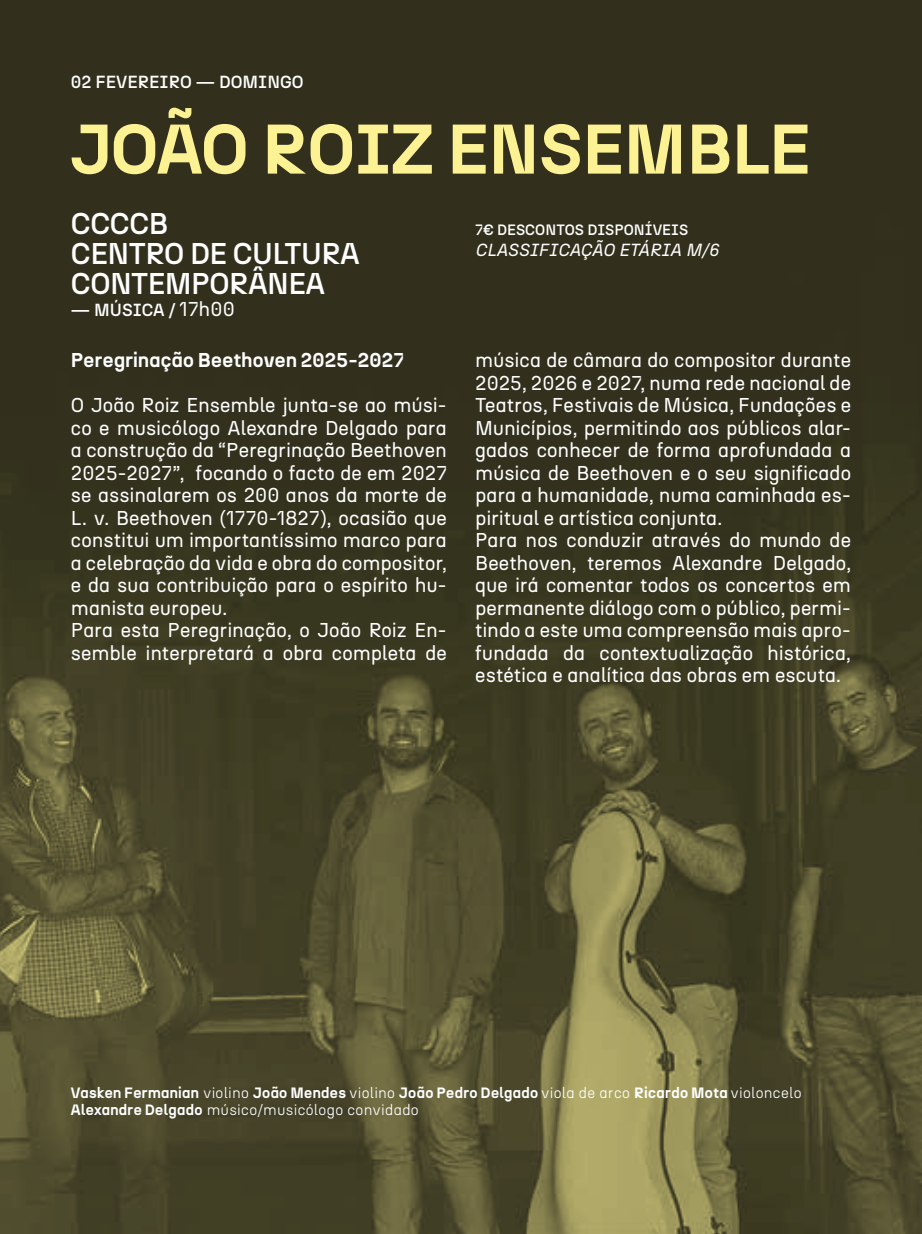
<style>
.page{position:relative;width:922px;height:1234px;background:#fff}
.page>*{position:absolute;margin:0;border:0;box-sizing:border-box;transform-origin:0 0}
.t1{font:700 70px "N27";color:#fcf294}
.t2{font:500 30px/30px "N27";letter-spacing:-.02em;color:#fff}
.t3{font:20px/22.5px "N27";color:#fff}
.t4{font:700 20px "N27";letter-spacing:.02em;color:#fff}
.t5{font:500 17.5px "N27";color:#fff}
.t6{font:italic 17.5px "N27";color:#fff}
.t7{font:700 15px/17.5px "N27";letter-spacing:.03em;color:#fff}
.t8{font:500 15px "N27";color:#fff}
.s1{font-weight:400;font-size:20px}
.s2{font-weight:300}
</style>
<div class="page">
<img style="left:0;top:0;width:921px;height:1233px">
<p class="t5" style="left:71px;top:71px;width:234px">02 FEVEREIRO — DOMINGO</p>
<h1 class="t1" style="left:71px;top:105px;width:740px">JOÃO ROIZ ENSEMBLE</h1>
<h2 class="t2" style="left:71px;top:208px;width:290px">CCCCB<br>CENTRO DE CULTURA<br>CONTEMPORÂNEA</h2>
<p class="t5" style="left:71px;top:299px;width:166px">— MÚSICA / <span class="s1">17h00</span></p>
<p class="t8" style="left:475px;top:220px;width:214px">7€ DESCONTOS DISPONÍVEIS</p>
<p class="t6" style="left:475px;top:239px;width:245px">CLASSIFICAÇÃO ETÁRIA M/6</p>
<p class="t4" style="left:71px;top:347px;width:334px">Peregrinação Beethoven 2025-2027</p>
<p class="t3" style="left:71px;top:394px;width:377px">O João Roiz Ensemble junta-se ao músi&shy;co e musicólogo Alexandre Delgado para a construção da “Peregrinação Beethoven 2025-2027”, focando o facto de em 2027 se assinalarem os 200 anos da morte de L. v. Beethoven (1770-1827), ocasião que constitui um importantíssimo marco para a celebração da vida e obra do compositor, e da sua contribuição para o espírito hu&shy;manista europeu.<br>Para esta Peregrinação, o João Roiz En&shy;semble interpretará a obra completa de</p>
<p class="t3" style="left:475px;top:349px;width:377px">música de câmara do compositor durante 2025, 2026 e 2027, numa rede nacional de Teatros, Festivais de Música, Fundações e Municípios, permitindo aos públicos alar&shy;gados conhecer de forma aprofundada a música de Beethoven e o seu significado para a humanidade, numa caminhada es&shy;piritual e artística conjunta.<br>Para nos conduzir através do mundo de Beethoven, teremos Alexandre Delgado, que irá comentar todos os concertos em permanente diálogo com o público, permi&shy;tindo a este uma compreensão mais apro&shy;fundada da contextualização histórica, estética e analítica das obras em escuta.</p>
<p class="t7" style="left:71px;top:1083px;width:732px">Vasken Fermanian <span class="s2">violino</span> João Mendes <span class="s2">violino</span> João Pedro Delgado <span class="s2">viola de arco</span> Ricardo Mota <span class="s2">violoncelo<br></span>Alexandre Delgado <span class="s2">músico/musicólogo convidado</span></p>
</div>
